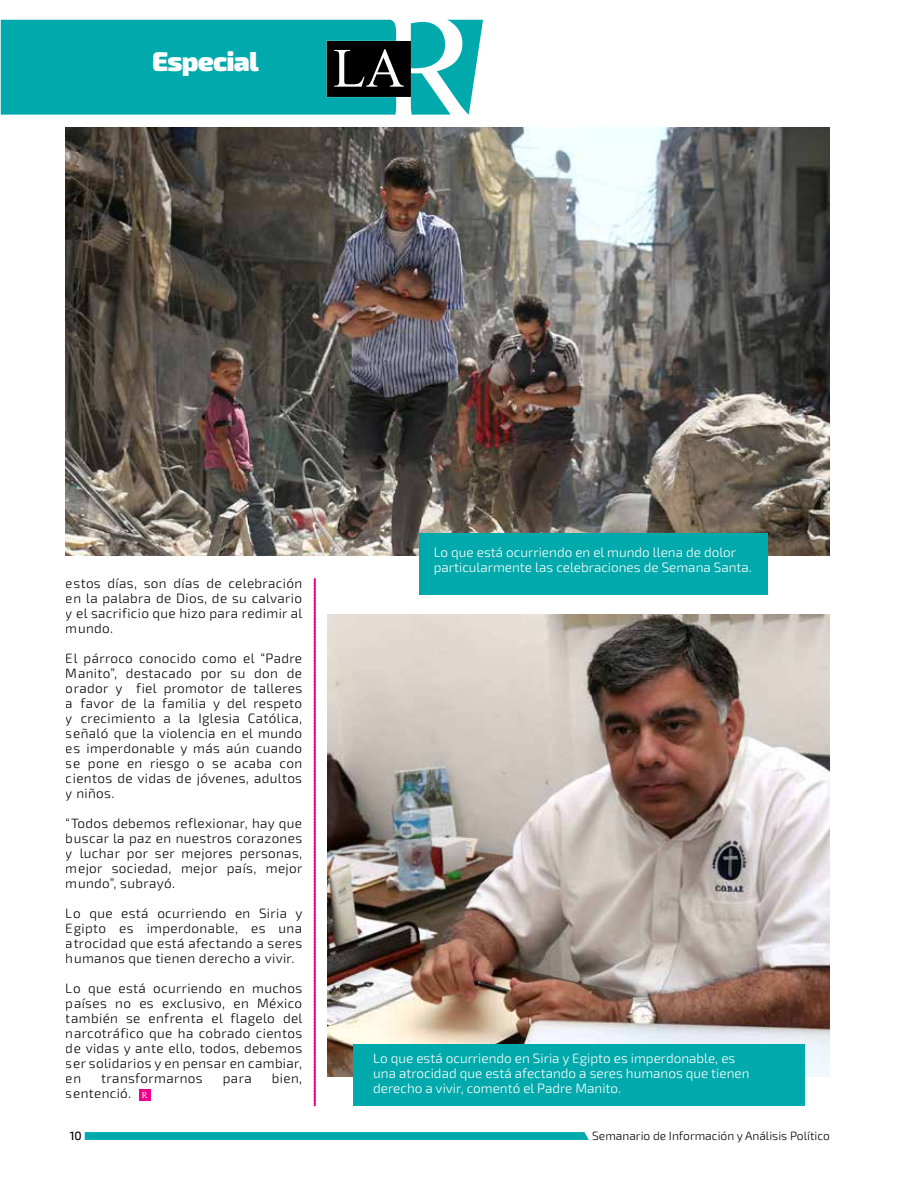
<style>
.page{position:relative;width:915px;height:1191px;background:#fff}
.page>*{position:absolute;margin:0;border:0;box-sizing:border-box;transform-origin:0 0}
.t1{font:900 27.15px "Exo 2";letter-spacing:-.03em;color:#fff}
.t2{font:300 13.5px/15px "Exo 2";letter-spacing:.025em;color:#000;text-align:justify}
.t3{font:300 13.5px/15px "Exo 2";color:#fff}
.t4{font:300 12px "Exo 2";color:#000}
.t5{font:500 12px "Exo 2";color:#000}
</style>
<div class="page">
<svg style="left:85px;top:1132px;width:503px;height:8px;background:#04abad"></svg>
<svg style="left:1px;top:20px;width:482px;height:95px;background:#13b0b2"></svg>
<svg style="left:326px;top:40px;width:85px;height:57px;background:#222425"></svg>
<svg style="left:314px;top:578px;width:1px;height:528px"></svg>
<img style="left:65px;top:128px;width:764px;height:427px">
<div style="left:419px;top:533px;width:349px;height:61px;background:#00aaac"></div>
<img style="left:327px;top:614px;width:502px;height:462px">
<div style="left:353px;top:1044px;width:451px;height:62px;background:#00aaac"></div>
<div style="left:139px;top:1089px;width:11px;height:12px;background:#ec008c"></div>
<svg style="left:142px;top:1092px;width:6px;height:6px"></svg>
<h1 class="t1" style="left:152px;top:44px;width:108px">Especial</h1>
<p class="t2" style="left:66px;top:575px;width:238px">estos días, son días de celebración en la palabra de Dios, de su calvario y el sacrificio que hizo para redimir al mundo.</p>
<p class="t2" style="left:66px;top:650px;width:238px">El párroco conocido como el “Padre Manito”, destacado por su don de orador y fiel promotor de talleres a favor de la familia y del respeto y crecimiento a la Iglesia Católica, señaló que la violencia en el mundo es imperdonable y más aún cuando se pone en riesgo o se acaba con cientos de vidas de jóvenes, adultos y niños.</p>
<p class="t2" style="left:66px;top:815px;width:238px">“Todos debemos reflexionar, hay que buscar la paz en nuestros corazones y luchar por ser mejores personas, mejor sociedad, mejor país, mejor mundo”, subrayó.</p>
<p class="t2" style="left:66px;top:905px;width:238px">Lo que está ocurriendo en Siria y Egipto es imperdonable, es una atrocidad que está afectando a seres humanos que tienen derecho a vivir.</p>
<p class="t2" style="left:66px;top:980px;width:238px">Lo que está ocurriendo en muchos países no es exclusivo, en México también se enfrenta el flagelo del narcotráfico que ha cobrado cientos de vidas y ante ello, todos, debemos ser solidarios y en pensar en cambiar, en</p>
<p class="t2" style="left:101px;top:1070px;width:103px">transformarnos</p>
<p class="t2" style="left:223px;top:1070px;width:30px">para</p>
<p class="t2" style="left:272px;top:1070px;width:32px">bien,</p>
<p class="t2" style="left:66px;top:1085px;width:67px">sentenció.</p>
<p class="t5" style="left:70px;top:1128px;width:14px">10</p>
<p class="t3" style="left:433px;top:545px;width:319px">Lo que está ocurriendo en el mundo llena de dolor particularmente las celebraciones de Semana Santa.</p>
<p class="t3" style="left:373px;top:1050px;width:377px">Lo que está ocurriendo en Siria y Egipto es imperdonable, es una atrocidad que está afectando a seres humanos que tienen derecho a vivir, comentó el Padre Manito.</p>
<p class="t4" style="left:592px;top:1128px;width:239px">Semanario de Información y Análisis Político</p>
</div>
